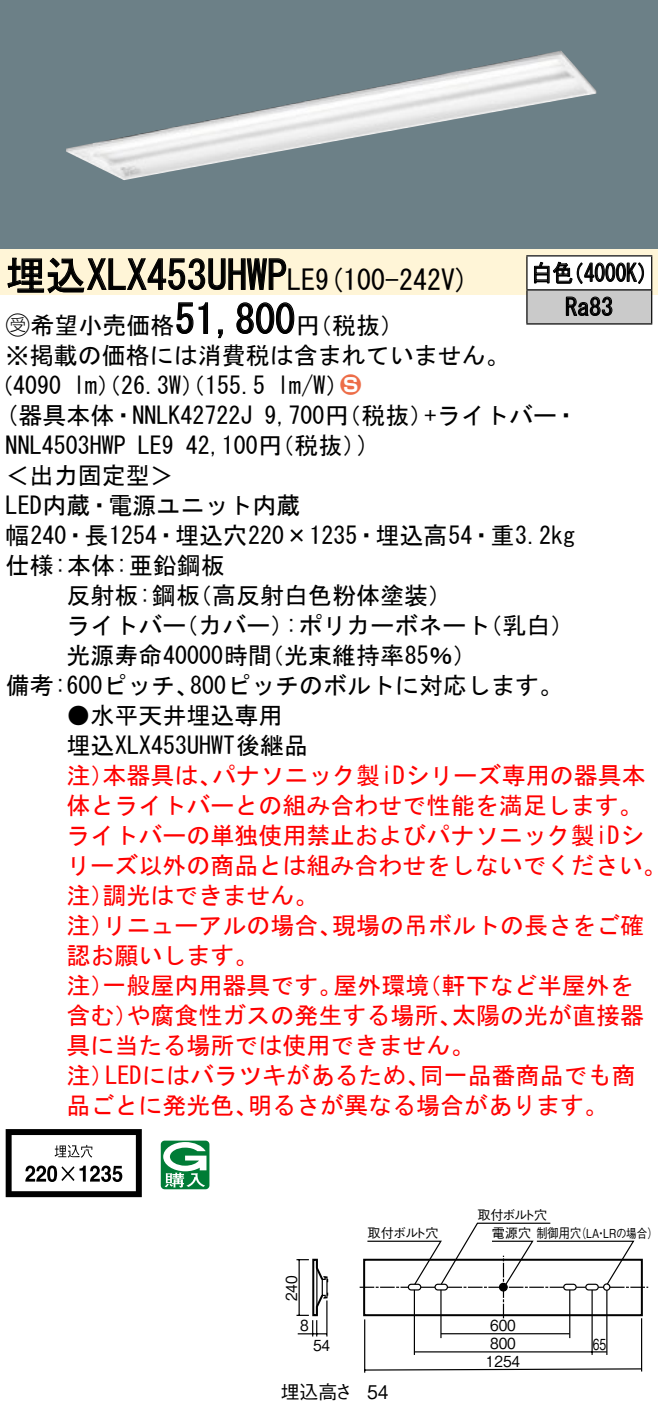
<style>
.page{position:relative;width:658px;height:1423px;background:#fff}
.page>*{position:absolute;margin:0;border:0;box-sizing:border-box;transform-origin:0 0}
.t1{font:40px "MS Gothic";color:#000}
.t2{font:28px "MS Gothic";color:#000}
.t3{font:24px/30px "MS Gothic";color:#000}
.t4{font:24px/30px "MS Gothic";color:#f00}
.t5{font:24px/34px "MS Gothic";color:#000;scale:.88 1}
.t6{font:24px "Ford Classification 1";color:#ed6d48}
.t7{font:18.8px "Gothic BBB Pro Medium 90 pv RKSJ H";color:#000}
.t8{font:18.8px "Gothic BBB Pro Medium 90 pv RKSJ H";color:#000;scale:.9 1}
.t9{font:15.2px "Gothic BBB Pro Medium 90 pv RKSJ H";color:#000;scale:.9 1}
.t10{font:15.2px "Gothic BBB Pro Medium 90 pv RKSJ H";color:#000;scale:.7 1}
.t11{font:13.2px "Gothic BBB Pro Medium 90 pv RKSJ H";letter-spacing:-.035em;color:#000}
.t12{font:13.2px "Gothic BBB Pro Medium 90 pv RKSJ H";color:#000}
.t13{font:12.4px "Gothic BBB Pro Medium 90 pv RKSJ H";color:#000;scale:.85 1}
.s1{font-size:28px}
.s2{font-family:"Ford Classification 1"}
.s3{color:#fff}
</style>
<div class="page">
<div style="left:0;top:0;width:658px;height:249px;background:#6c8087"></div>
<img style="left:66px;top:51px;width:530px;height:129px">
<div style="left:0;top:249px;width:658px;height:46px;background:#fff5d7"></div>
<svg style="left:7px;top:257px;width:280px;height:37px"></svg>
<svg style="left:176px;top:302px;width:32px;height:32px"></svg>
<svg style="left:218px;top:329px;width:5px;height:10px"></svg>
<svg style="left:236px;top:302px;width:59px;height:32px"></svg>
<svg style="left:6px;top:1129px;width:136px;height:67px"></svg>
<svg style="left:161px;top:1140px;width:48px;height:49px"></svg>
<div style="left:527px;top:256px;width:124px;height:34px;background:#fff"></div>
<div style="left:527px;top:290px;width:124px;height:34px;background:#cacaca"></div>
<hr style="left:526px;top:255px;width:126px;height:1px;background:#000">
<hr style="left:526px;top:256px;width:1px;height:33px;background:#000">
<hr style="left:651px;top:256px;width:1px;height:33px;background:#000">
<hr style="left:526px;top:289px;width:126px;height:1px;background:#000">
<hr style="left:526px;top:290px;width:1px;height:33px;background:#000">
<hr style="left:651px;top:290px;width:1px;height:33px;background:#000">
<hr style="left:526px;top:323px;width:126px;height:1px;background:#000">
<svg style="left:534px;top:261px;width:110px;height:23px"></svg>
<svg style="left:565px;top:296px;width:47px;height:20px"></svg>
<hr style="left:641px;top:1318px;width:1px;height:53px;background:#000">
<hr style="left:364px;top:1319px;width:1px;height:53px;background:#000">
<hr style="left:441px;top:1332px;width:128px;height:2px;background:#000">
<hr style="left:414px;top:1350px;width:192px;height:2px;background:#000">
<hr style="left:365px;top:1367px;width:276px;height:3px;background:#000">
<hr style="left:591px;top:1289px;width:1px;height:65px;background:#000">
<hr style="left:413px;top:1289px;width:2px;height:65px;background:#000">
<hr style="left:440px;top:1289px;width:1px;height:48px;background:#000">
<hr style="left:569px;top:1289px;width:1px;height:48px;background:#000">
<svg style="left:359px;top:1222px;width:289px;height:96px"></svg>
<div style="left:363px;top:1258px;width:280px;height:57px;border:2px solid #000"></div>
<svg style="left:296px;top:1258px;width:33px;height:78px"></svg>
<hr style="left:606px;top:1290px;width:1px;height:64px;background:#000">
<hr style="left:316px;top:1259px;width:1px;height:55px;background:#000">
<h1 class="t1" style="left:6px;top:255px;width:311px">埋込XLX453UHWP<span class="s1">LE</span></h1>
<p class="t3" style="left:296px;top:310px;width:109px">（円税抜(</p>
<p class="t2" style="left:315px;top:265px;width:155px">(9 100-242 (V</p>
<h1 class="t1" style="left:175px;top:299px;width:121px">51,800</h1>
<p class="t3" style="left:6px;top:310px;width:505px"><span class="s2">B</span>希望小売価格<br>※掲載の価格には消費税は含まれていません。</p>
<p class="t6" style="left:340px;top:372px;width:22px">2<span class="s3">3</span></p>
<p class="t3" style="left:277px;top:370px;width:73px">l m (W/</p>
<p class="t3" style="left:-11px;top:370px;width:74px">（4090</p>
<p class="t3" style="left:73px;top:370px;width:193px">lm）（26.3 ）（W 155.5</p>
<p class="t5" style="left:565px;top:256px;width:56px;text-indent:-34px">白色<br>Ra83</p>
<p class="t5" style="left:563px;top:256px;width:110px">（4000 (K</p>
<p class="t3" style="left:6px;top:400px;width:248px">(器具本体・NNLK42722J</p>
<p class="t3" style="left:424px;top:400px;width:155px">+ライトバー・</p>
<p class="t3" style="left:264px;top:400px;width:170px">9,700 （円税抜）</p>
<p class="t3" style="left:186px;top:430px;width:182px">42,100 （円税抜(</p>
<p class="t3" style="left:357px;top:430px;width:13px">(</p>
<p class="t3" style="left:6px;top:430px;width:121px">NNL4503HWP</p>
<p class="t3" style="left:6px;top:460px;width:169px">＜出力固定型&lt;</p>
<p class="t3" style="left:6px;top:490px;width:296px">LED内蔵・電源ユニット内蔵</p>
<p class="t3" style="left:6px;top:520px;width:571px">幅240・長1254・埋込穴220×1235・埋込高54・重3.2kg</p>
<p class="t3" style="left:6px;top:550px;width:220px">仕様:本体:亜鉛鋼板</p>
<p class="t3" style="left:188px;top:580px;width:266px">（高反射白色粉体塗装(</p>
<p class="t3" style="left:138px;top:430px;width:37px">LE9</p>
<p class="t3" style="left:66px;top:580px;width:135px">反射板:鋼板</p>
<p class="t3" style="left:66px;top:610px;width:121px">ライトバー</p>
<p class="t3" style="left:174px;top:610px;width:121px">（カバー）</p>
<p class="t3" style="left:285px;top:610px;width:206px">:ポリカーボネート</p>
<p class="t3" style="left:478px;top:610px;width:97px">（乳白(</p>
<p class="t3" style="left:190px;top:640px;width:374px;text-indent:-124px">光源寿命40000時間<br>800ピッチのボルトに対応します。</p>
<p class="t3" style="left:260px;top:640px;width:218px">（光束維持率85％(</p>
<p class="t3" style="left:6px;top:670px;width:195px">備考:600ピッチ、</p>
<p class="t3" style="left:66px;top:700px;width:243px">●水平天井埋込専用埋込XLX453UHWT後継品</p>
<p class="t4" style="left:212px;top:760px;width:435px">パナソニック製iDシリーズ専用の器具本</p>
<p class="t4" style="left:66px;top:760px;width:49px">注）</p>
<p class="t4" style="left:66px;top:790px;width:577px">体とライトバーとの組み合わせで性能を満足します。</p>
<p class="t4" style="left:66px;top:820px;width:579px">ライトバーの単独使用禁止およびパナソニック製iDシ</p>
<p class="t4" style="left:66px;top:850px;width:601px">リーズ以外の商品とは組み合わせをしないでください。</p>
<p class="t4" style="left:102px;top:880px;width:217px">調光はできません。</p>
<p class="t4" style="left:102px;top:760px;width:121px">本器具は、</p>
<p class="t4" style="left:66px;top:880px;width:49px">注）</p>
<p class="t4" style="left:332px;top:910px;width:314px">現場の吊ボルトの長さをご確</p>
<p class="t4" style="left:66px;top:910px;width:193px">注）<br>認お願いします。</p>
<p class="t4" style="left:102px;top:910px;width:241px">リニューアルの場合、</p>
<p class="t4" style="left:102px;top:970px;width:241px">一般屋内用器具です。</p>
<p class="t4" style="left:333px;top:970px;width:97px">屋外環境</p>
<p class="t4" style="left:417px;top:970px;width:217px">（軒下など半屋外を</p>
<p class="t4" style="left:66px;top:970px;width:49px">注）</p>
<p class="t4" style="left:126px;top:1000px;width:337px">や腐食性ガスの発生する場所、</p>
<p class="t4" style="left:452px;top:1000px;width:194px">太陽の光が直接器</p>
<p class="t4" style="left:66px;top:1000px;width:73px">含む）</p>
<p class="t4" style="left:66px;top:1030px;width:409px">具に当たる場所では使用できません。</p>
<p class="t4" style="left:420px;top:1060px;width:217px">同一品番商品でも商</p>
<p class="t4" style="left:105px;top:1060px;width:326px">LEDにはバラツキがあるため、</p>
<p class="t4" style="left:66px;top:1060px;width:49px">注）</p>
<p class="t4" style="left:66px;top:1090px;width:193px">品ごとに発光色、</p>
<p class="t4" style="left:248px;top:1090px;width:362px">明るさが異なる場合があります。</p>
<p class="t11" style="left:477px;top:1204px;width:71px">取付ボルト穴</p>
<p class="t11" style="left:367px;top:1222px;width:73px">取付ボルト穴</p>
<p class="t12" style="left:492px;top:1222px;width:91px">電源穴制御用穴</p>
<p class="t13" style="left:575px;top:1222px;width:98px">（LA LRの場合(</p>
<p class="t13" style="left:596px;top:1222px;width:14px">・</p>
<p class="t9" style="left:279px;top:1301px;width:30px;rotate:-90deg">240</p>
<p class="t9" style="left:300px;top:1313px;width:11px">8</p>
<p class="t9" style="left:490px;top:1312px;width:30px">600</p>
<p class="t9" style="left:313px;top:1333px;width:21px">54</p>
<p class="t9" style="left:490px;top:1330px;width:30px">800</p>
<p class="t10" style="left:593px;top:1331px;width:21px">65</p>
<p class="t9" style="left:485px;top:1348px;width:40px">1254</p>
<p class="t7" style="left:281px;top:1376px;width:74px">埋込高さ</p>
<p class="t8" style="left:367px;top:1376px;width:25px">54</p>
</div>
